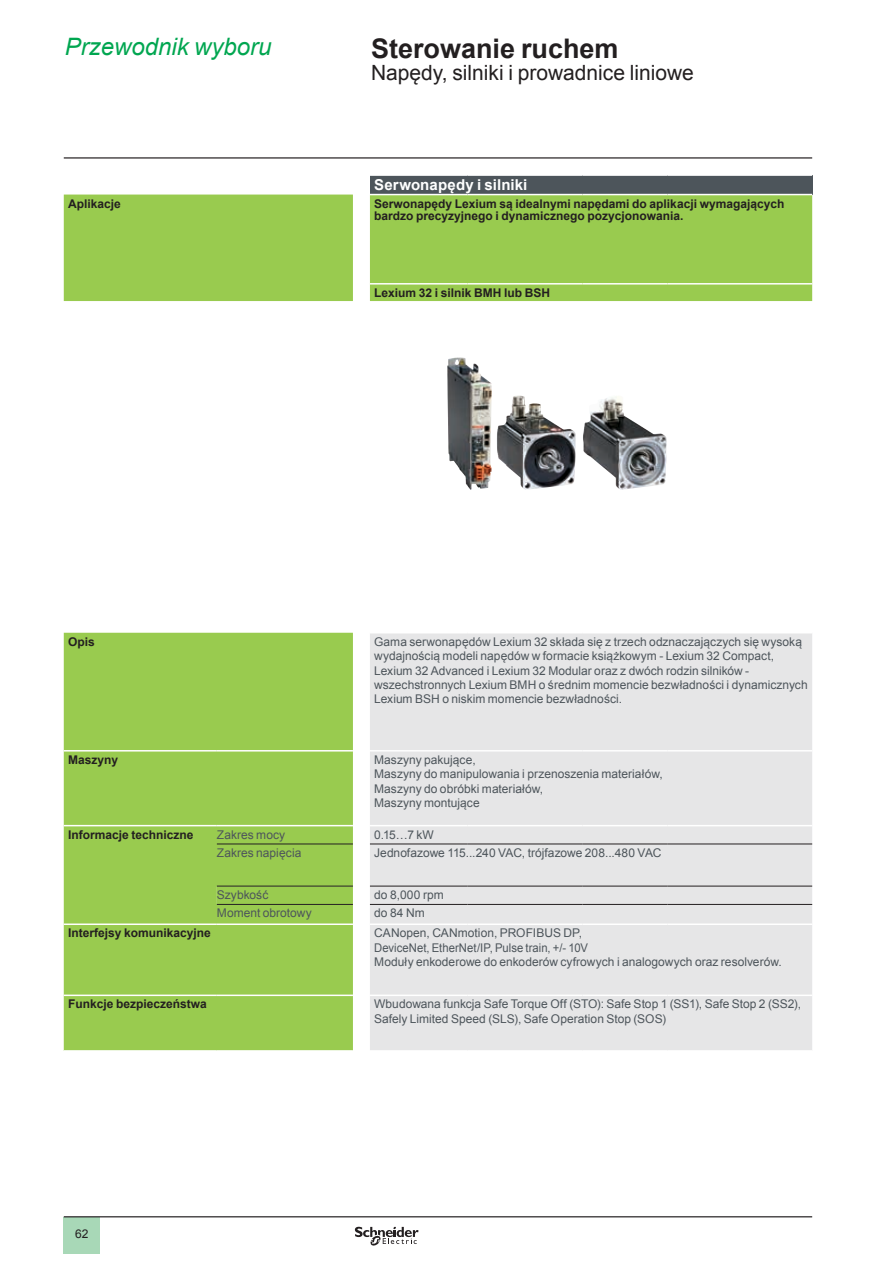
<style>
.page{position:relative;width:893px;height:1263px;background:#fff}
.page>*{position:absolute;margin:0;border:0;box-sizing:border-box;transform-origin:0 0}
.t1{font:700 27px "Arial";color:#231f20}
.t2{font:italic 24px "Arial";color:#00a650}
.t3{font:21px "Arial";color:#231f20}
.t4{font:700 15px "Arial";letter-spacing:.005em;color:#fff}
.t5{font:12px/14.4px "Arial";color:#4d555b}
.t6{font:700 12px/12px "Arial";color:#231f20}
.t7{font:12px "Arial";color:#231f20}
</style>
<div class="page">
<hr style="left:64px;top:157px;width:748px;height:2px;background:#231f20">
<div style="left:64px;top:1217px;width:36px;height:37px;background:#a8d8b7"></div>
<hr style="left:64px;top:1216px;width:748px;height:1px;background:#231f20">
<svg style="left:355px;top:1226px;width:64px;height:20px"></svg>
<div style="left:370px;top:175px;width:442px;height:20px;background:#4d555b"></div>
<svg style="left:64px;top:195px;width:748px;height:438px"></svg>
<svg style="left:370px;top:464px;width:297px;height:168px"></svg>
<div style="left:64px;top:633px;width:289px;height:417px;background:#99cb4f"></div>
<div style="left:370px;top:633px;width:442px;height:417px;background:#e6e6e7"></div>
<hr style="left:370px;top:194px;width:97px;height:1px;background:#fff">
<hr style="left:467px;top:194px;width:116px;height:1px;background:#fff">
<hr style="left:583px;top:194px;width:85px;height:1px;background:#fff">
<hr style="left:668px;top:194px;width:144px;height:1px;background:#fff">
<hr style="left:370px;top:283px;width:97px;height:2px;background:#fff">
<hr style="left:467px;top:283px;width:116px;height:2px;background:#fff">
<hr style="left:583px;top:283px;width:85px;height:2px;background:#fff">
<hr style="left:668px;top:283px;width:144px;height:2px;background:#fff">
<hr style="left:370px;top:174px;width:97px;height:2px;background:#fff">
<hr style="left:467px;top:174px;width:116px;height:2px;background:#fff">
<hr style="left:583px;top:174px;width:85px;height:2px;background:#fff">
<hr style="left:668px;top:174px;width:144px;height:2px;background:#fff">
<hr style="left:370px;top:632px;width:97px;height:1px;background:#fff">
<hr style="left:467px;top:632px;width:116px;height:1px;background:#fff">
<hr style="left:583px;top:632px;width:85px;height:1px;background:#fff">
<hr style="left:668px;top:632px;width:144px;height:1px;background:#fff">
<hr style="left:370px;top:750px;width:97px;height:1px;background:#fff">
<hr style="left:467px;top:750px;width:116px;height:1px;background:#fff">
<hr style="left:583px;top:750px;width:85px;height:1px;background:#fff">
<hr style="left:668px;top:750px;width:144px;height:1px;background:#fff">
<hr style="left:370px;top:923px;width:97px;height:2px;background:#fff">
<hr style="left:467px;top:923px;width:116px;height:2px;background:#fff">
<hr style="left:583px;top:923px;width:85px;height:2px;background:#fff">
<hr style="left:668px;top:923px;width:144px;height:2px;background:#fff">
<hr style="left:370px;top:994px;width:97px;height:2px;background:#fff">
<hr style="left:467px;top:994px;width:116px;height:2px;background:#fff">
<hr style="left:583px;top:994px;width:85px;height:2px;background:#fff">
<hr style="left:668px;top:994px;width:144px;height:2px;background:#fff">
<svg style="left:353px;top:632px;width:17px;height:1px"></svg>
<hr style="left:64px;top:750px;width:153px;height:1px;background:#fff">
<hr style="left:217px;top:750px;width:136px;height:1px;background:#fff">
<hr style="left:64px;top:825px;width:153px;height:1px;background:#fff">
<hr style="left:64px;top:923px;width:153px;height:2px;background:#fff">
<hr style="left:217px;top:923px;width:136px;height:2px;background:#fff">
<hr style="left:64px;top:994px;width:153px;height:2px;background:#fff">
<hr style="left:217px;top:994px;width:136px;height:2px;background:#fff">
<hr style="left:217px;top:886px;width:136px;height:1px;background:#231f20">
<hr style="left:217px;top:904px;width:136px;height:1px;background:#231f20">
<hr style="left:217px;top:825px;width:136px;height:1px;background:#fff">
<hr style="left:217px;top:844px;width:136px;height:1px;background:#231f20">
<hr style="left:370px;top:825px;width:97px;height:1px;background:#fff">
<hr style="left:467px;top:825px;width:116px;height:1px;background:#fff">
<hr style="left:583px;top:825px;width:85px;height:1px;background:#fff">
<hr style="left:668px;top:825px;width:144px;height:1px;background:#fff">
<hr style="left:370px;top:844px;width:97px;height:1px;background:#231f20">
<hr style="left:467px;top:844px;width:116px;height:1px;background:#231f20">
<hr style="left:583px;top:844px;width:85px;height:1px;background:#231f20">
<hr style="left:668px;top:844px;width:144px;height:1px;background:#231f20">
<hr style="left:370px;top:886px;width:97px;height:1px;background:#231f20">
<hr style="left:467px;top:886px;width:116px;height:1px;background:#231f20">
<hr style="left:583px;top:886px;width:85px;height:1px;background:#231f20">
<hr style="left:668px;top:886px;width:144px;height:1px;background:#231f20">
<hr style="left:370px;top:904px;width:97px;height:1px;background:#231f20">
<hr style="left:467px;top:904px;width:116px;height:1px;background:#231f20">
<hr style="left:583px;top:904px;width:85px;height:1px;background:#231f20">
<hr style="left:668px;top:904px;width:144px;height:1px;background:#231f20">
<hr style="left:467px;top:464px;width:1px;height:168px;background:#fff">
<hr style="left:582px;top:464px;width:1px;height:168px;background:#fff">
<hr style="left:667px;top:464px;width:1px;height:168px;background:#fff">
<img style="left:447px;top:357px;width:45px;height:133px">
<img style="left:497px;top:396px;width:79px;height:94px">
<img style="left:583px;top:396px;width:84px;height:94px">
<h2 class="t2" style="left:65px;top:31px;width:208px">Przewodnik wyboru</h2>
<h1 class="t1" style="left:371px;top:30px;width:249px">Sterowanie ruchem</h1>
<h3 class="t3" style="left:371px;top:59px;width:324px">Napędy, silniki i prowadnice liniowe</h3>
<p class="t4" style="left:374px;top:175px;width:155px">Serwonapędy i silniki</p>
<p class="t6" style="left:68px;top:198px;width:54px">Aplikacje</p>
<p class="t6" style="left:374px;top:198px;width:412px">Serwonapędy Lexium są idealnymi napędami do aplikacji wymagających bardzo precyzyjnego i dynamicznego pozycjonowania.</p>
<p class="t6" style="left:374px;top:287px;width:178px">Lexium 32 i silnik BMH lub BSH</p>
<p class="t6" style="left:68px;top:636px;width:28px">Opis</p>
<p class="t5" style="left:374px;top:634px;width:435px">Gama serwonapędów Lexium 32 składa się z trzech odznaczajączych się wysoką wydajnością modeli napędów w formacie książkowym - Lexium 32 Compact, Lexium 32 Advanced i Lexium 32 Modular oraz z dwóch rodzin silników - wszechstronnych Lexium BMH o średnim momencie bezwładności i dynamicznych Lexium BSH o niskim momencie bezwładności.</p>
<p class="t6" style="left:68px;top:754px;width:52px">Maszyny</p>
<p class="t5" style="left:374px;top:752px;width:290px">Maszyny pakujące,<br>Maszyny do manipulowania i przenoszenia materiałów,<br>Maszyny do obróbki materiałów,<br>Maszyny montujące</p>
<p class="t6" style="left:68px;top:829px;width:127px">Informacje techniczne</p>
<p class="t5" style="left:217px;top:827px;width:70px">Zakres mocy</p>
<p class="t5" style="left:374px;top:827px;width:61px">0.15…7 kW</p>
<p class="t5" style="left:217px;top:846px;width:86px">Zakres napięcia</p>
<p class="t5" style="left:374px;top:846px;width:289px">Jednofazowe 115...240 VAC, trójfazowe 208...480 VAC</p>
<p class="t5" style="left:217px;top:888px;width:53px">Szybkość</p>
<p class="t5" style="left:374px;top:888px;width:71px">do 8,000 rpm</p>
<p class="t5" style="left:217px;top:906px;width:96px">Moment obrotowy</p>
<p class="t5" style="left:374px;top:906px;width:52px">do 84 Nm</p>
<p class="t6" style="left:68px;top:927px;width:144px">Interfejsy komunikacyjne</p>
<p class="t5" style="left:374px;top:926px;width:409px">CANopen, CANmotion, PROFIBUS DP,<br>DeviceNet, EtherNet/IP, Pulse train, +/- 10V<br>Moduły enkoderowe do enkoderów cyfrowych i analogowych oraz resolverów.</p>
<p class="t6" style="left:68px;top:998px;width:140px">Funkcje bezpieczeństwa</p>
<p class="t5" style="left:374px;top:997px;width:428px">Wbudowana funkcja Safe Torque Off (STO): Safe Stop 1 (SS1), Safe Stop 2 (SS2),<br>Safely Limited Speed (SLS), Safe Operation Stop (SOS)</p>
<p class="t7" style="left:75px;top:1226px;width:15px">62</p>
</div>
